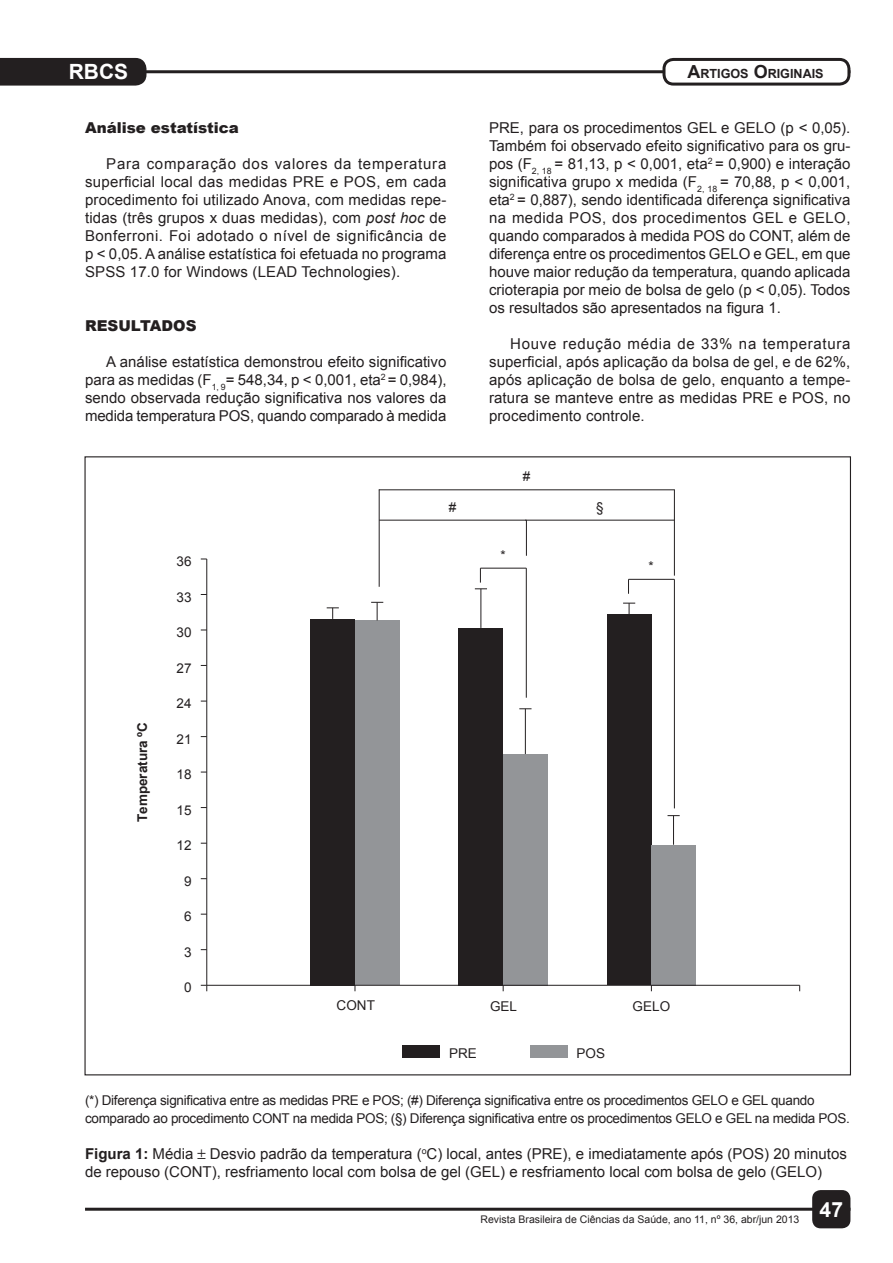
<style>
.page{position:relative;width:893px;height:1263px;background:#fff}
.page>*{position:absolute;margin:0;border:0;box-sizing:border-box;transform-origin:0 0}
.t1{font:700 21px "Arial";color:#fff}
.t2{font:15px/18px "Arial";color:#231f20;text-align:justify}
.t3{font:900 15px "Arial";color:#231f20}
.t4{font:13.5px/18px "Arial";letter-spacing:-.025em;color:#231f20}
.t5{font:700 13.5px "Arial";color:#231f20}
.t6{font:700 12.6px "Arial";color:#231f20}
.t7{font:10.5px "Arial";color:#231f20}
.s1{font-size:18px}
.s2{font-style:italic}
.s3{font-weight:700}
</style>
<div class="page">
<hr style="left:85px;top:1208px;width:765px;height:3px;background:#231f20">
<hr style="left:85px;top:70px;width:765px;height:3px;background:#231f20">
<div style="left:812px;top:1190px;width:38px;height:38px;background:#231f20;border-radius:9px"></div>
<div style="left:664px;top:59px;width:185px;height:25px;background:#fff;border-radius:10px"></div>
<div style="left:662px;top:58px;width:188px;height:28px;border:3px solid #231f20;border-radius:10px"></div>
<div style="left:0;top:58px;width:146px;height:28px;background:#231f20"></div>
<div style="left:311px;top:619px;width:44px;height:366px;background:#231f20"></div>
<div style="left:355px;top:620px;width:44px;height:365px;background:#939598"></div>
<div style="left:459px;top:628px;width:44px;height:357px;background:#231f20"></div>
<div style="left:503px;top:754px;width:45px;height:231px;background:#939598"></div>
<div style="left:607px;top:615px;width:44px;height:370px;background:#231f20"></div>
<div style="left:651px;top:845px;width:45px;height:140px;background:#939598"></div>
<hr style="left:207px;top:985px;width:593px;height:1px;background:#231f20">
<hr style="left:206px;top:559px;width:1px;height:426px;background:#231f20">
<svg style="left:327px;top:607px;width:12px;height:12px"></svg>
<svg style="left:371px;top:602px;width:12px;height:18px"></svg>
<hr style="left:480px;top:589px;width:1px;height:39px;background:#231f20">
<hr style="left:525px;top:709px;width:1px;height:45px;background:#231f20">
<svg style="left:519px;top:708px;width:12px;height:1px"></svg>
<svg style="left:623px;top:603px;width:12px;height:12px"></svg>
<svg style="left:667px;top:815px;width:13px;height:30px"></svg>
<svg style="left:475px;top:568px;width:12px;height:21px"></svg>
<hr style="left:480px;top:568px;width:46px;height:1px;background:#231f20">
<hr style="left:526px;top:568px;width:1px;height:130px;background:#231f20">
<svg style="left:628px;top:580px;width:1px;height:14px"></svg>
<hr style="left:628px;top:579px;width:46px;height:1px;background:#231f20">
<hr style="left:674px;top:579px;width:1px;height:229px;background:#231f20">
<hr style="left:674px;top:489px;width:1px;height:87px;background:#231f20">
<hr style="left:379px;top:489px;width:295px;height:1px;background:#231f20">
<hr style="left:379px;top:489px;width:1px;height:98px;background:#231f20">
<hr style="left:526px;top:520px;width:1px;height:36px;background:#231f20">
<hr style="left:379px;top:520px;width:147px;height:1px;background:#231f20">
<hr style="left:525px;top:520px;width:149px;height:1px;background:#231f20">
<div style="left:402px;top:1046px;width:38px;height:12px;background:#231f20"></div>
<div style="left:530px;top:1046px;width:37px;height:12px;background:#939598"></div>
<h1 class="t1" style="left:69px;top:58px;width:61px">RBCS</h1>
<p class="t6" style="left:687px;top:65px;width:138px"><span class="s1">A</span>RTIGOS <span class="s1">O</span>RIGINAIS</p>
<p class="t3" style="left:85px;top:117px;width:155px">Análise estatística</p>
<p class="t2" style="left:85px;top:155px;width:363px;text-indent:21px">Para comparação dos valores da temperatura superficial local das medidas PRE e POS, em cada procedimento foi utilizado Anova, com medidas repe&shy;tidas (três grupos x duas medidas), com <span class="s2">post hoc</span> de Bonferroni. Foi adotado o nível de significância de p &lt; 0,05. A análise estatística foi efetuada no programa SPSS 17.0 for Windows (LEAD Technologies).</p>
<p class="t3" style="left:85px;top:315px;width:113px">RESULTADOS</p>
<p class="t2" style="left:85px;top:353px;width:363px;text-indent:21px">A análise estatística demonstrou efeito significativo para as medidas (F<sub>1,</sub> <sub>9</sub>= 548,34, p &lt; 0,001, eta<sup>2</sup> = 0,984), sendo observada redução significativa nos valores da medida temperatura POS, quando comparado à medida</p>
<p class="t2" style="left:489px;top:119px;width:363px">PRE, para os procedimentos GEL e GELO (p &lt; 0,05).<br>Também foi observado efeito significativo para os gru&shy;pos (F<sub>2,</sub> <sub>18</sub> = 81,13, p &lt; 0,001, eta<sup>2</sup> = 0,900) e interação significativa grupo x medida (F<sub>2,</sub> <sub>18</sub> = 70,88, p &lt; 0,001, eta<sup>2</sup> = 0,887), sendo identificada diferença significativa na medida POS, dos procedimentos GEL e GELO, quando comparados à medida POS do CONT, além de diferença entre os procedimentos GELO e GEL, em que houve maior redução da temperatura, quando aplicada crioterapia por meio de bolsa de gelo (p &lt; 0,05). Todos os resultados são apresentados na figura 1.</p>
<p class="t2" style="left:489px;top:335px;width:363px;text-indent:21px">Houve redução média de 33% na temperatura superficial, após aplicação da bolsa de gel, e de 62%, após aplicação de bolsa de gelo, enquanto a tempe&shy;ratura se manteve entre as medidas PRE e POS, no procedimento controle.</p>
<p class="t4" style="left:523px;top:468px;width:9px">#</p>
<p class="t5" style="left:133px;top:822px;width:102px;rotate:-90deg">Temperatura ºC</p>
<p class="t4" style="left:177px;top:552px;width:17px">36</p>
<p class="t4" style="left:177px;top:588px;width:17px">33</p>
<p class="t4" style="left:177px;top:623px;width:17px">30</p>
<p class="t4" style="left:177px;top:659px;width:17px">27</p>
<p class="t4" style="left:177px;top:694px;width:17px">24</p>
<p class="t4" style="left:177px;top:730px;width:17px">21</p>
<p class="t4" style="left:177px;top:765px;width:17px">18</p>
<p class="t4" style="left:177px;top:801px;width:17px">15</p>
<p class="t4" style="left:177px;top:837px;width:17px">12</p>
<p class="t4" style="left:184px;top:872px;width:9px">9</p>
<p class="t4" style="left:184px;top:908px;width:9px">6</p>
<p class="t4" style="left:184px;top:943px;width:9px">3</p>
<p class="t4" style="left:184px;top:979px;width:9px">0</p>
<p class="t4" style="left:449px;top:498px;width:9px">#</p>
<p class="t4" style="left:596px;top:498px;width:9px">§</p>
<p class="t4" style="left:501px;top:546px;width:7px">*</p>
<p class="t4" style="left:649px;top:557px;width:7px">*</p>
<p class="t4" style="left:337px;top:996px;width:40px">CONT</p>
<p class="t4" style="left:490px;top:998px;width:29px">GEL</p>
<p class="t4" style="left:633px;top:998px;width:39px">GELO</p>
<p class="t4" style="left:449px;top:1044px;width:29px">PRE</p>
<p class="t4" style="left:576px;top:1044px;width:30px">POS</p>
<p class="t4" style="left:85px;top:1091px;width:766px">(*) Diferença significativa entre as medidas PRE e POS; (#) Diferença significativa entre os procedimentos GELO e GEL quando comparado ao procedimento CONT na medida POS; (§) Diferença significativa entre os procedimentos GELO e GEL na medida POS.</p>
<p class="t2" style="left:85px;top:1145px;width:763px"><span class="s3">Figura 1:</span> Média Desvio padrão da temperatura (<sup>o</sup>C) local, antes (PRE), e imediatamente após (POS) 20 minutos de repouso (CONT), resfriamento local com bolsa de gel (GEL) e resfriamento local com bolsa de gelo (GELO)</p>
<p class="t7" style="left:481px;top:1213px;width:364px">Revista Brasileira de Ciências da Saúde, ano 11, nº 36, abr/jun 2013 <sup>47</sup></p>
</div>
